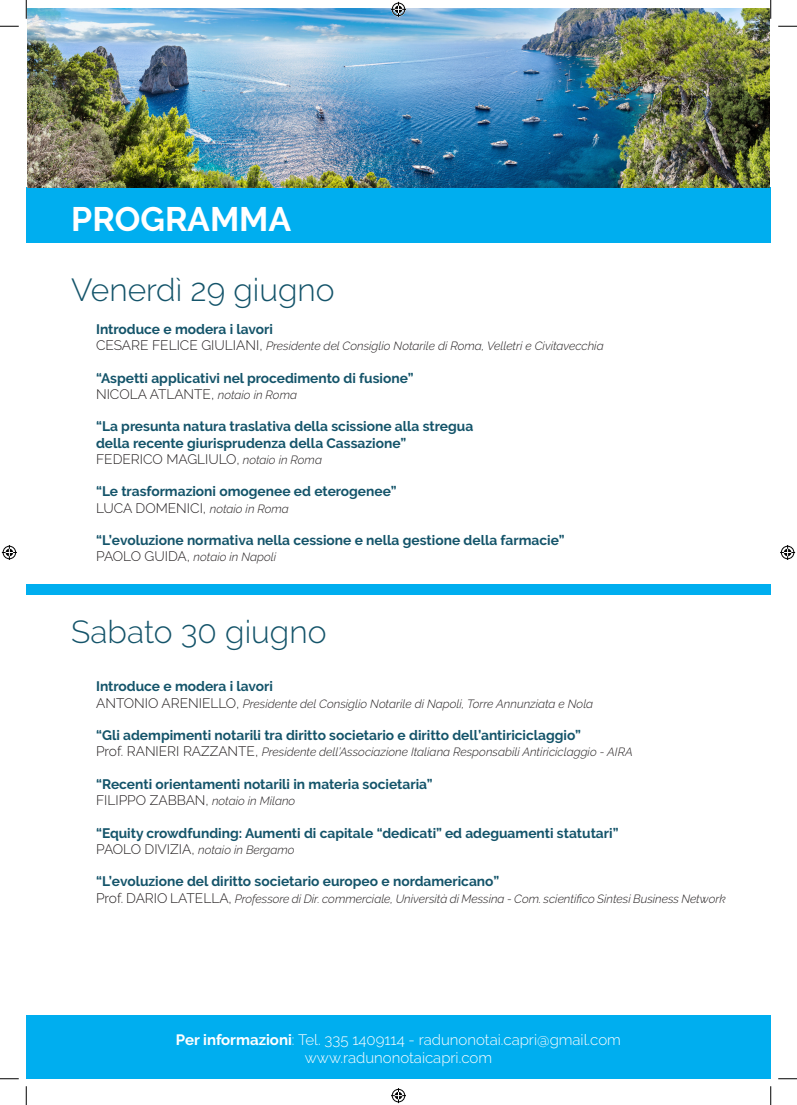
<style>
.page{position:relative;width:797px;height:1105px;background:#fff}
.page>*{position:absolute;margin:0;border:0;box-sizing:border-box;transform-origin:0 0}
.t1{font:700 33.88px "Raleway";color:#fff}
.t2{font:300 31.75px "Raleway";color:#14546a}
.t3{font:300 15px/18px "Raleway";color:#fff;text-align:center}
.t4{font:700 13.75px/16.2px "Raleway";color:#14546a}
.t5{font:italic 300 11.88px "Raleway";color:#231f20}
.s1{font-style:normal;font-size:13.75px}
.s2{font-weight:300;color:#231f20}
.s3{font-weight:300;font-style:italic;font-size:11.88px;color:#231f20}
.s4{font-weight:700}
</style>
<div class="page">
<div style="left:26px;top:187px;width:744px;height:56px;background:#00aeef"></div>
<div style="left:26px;top:584px;width:744px;height:11px;background:#00aeef"></div>
<img style="left:27px;top:9px;width:743px;height:178px">
<div style="left:26px;top:1015px;width:744px;height:64px;background:#00aeef"></div>
<svg style="left:0;top:25px;width:19px;height:2px"></svg>
<svg style="left:778px;top:25px;width:19px;height:2px"></svg>
<svg style="left:0;top:1078px;width:19px;height:1px"></svg>
<svg style="left:778px;top:1078px;width:19px;height:1px"></svg>
<svg style="left:25px;top:0;width:2px;height:19px"></svg>
<svg style="left:25px;top:1086px;width:2px;height:19px"></svg>
<svg style="left:770px;top:0;width:1px;height:19px"></svg>
<svg style="left:770px;top:1086px;width:1px;height:19px"></svg>
<svg style="left:391px;top:2px;width:15px;height:15px"></svg>
<svg style="left:391px;top:1088px;width:15px;height:15px"></svg>
<svg style="left:2px;top:545px;width:15px;height:15px"></svg>
<svg style="left:780px;top:545px;width:15px;height:15px"></svg>
<h1 class="t1" style="left:71px;top:199px;width:222px">PROGRAMMA</h1>
<h2 class="t2" style="left:71px;top:271px;width:265px">Venerdì 29 giugno</h2>
<p class="t4" style="left:96px;top:321px;width:178px">Introduce e modera i lavori</p>
<p class="t5" style="left:96px;top:339px;width:509px"><span class="s1">CESARE FELICE GIULIANI,</span> Presidente del Consiglio Notarile di Roma, Velletri e Civitavecchia</p>
<p class="t4" style="left:96px;top:369px;width:319px">“Aspetti applicativi nel procedimento di fusione”<br><span class="s2">NICOLA ATLANTE,</span> <span class="s3">notaio in Roma</span></p>
<p class="t4" style="left:96px;top:418px;width:378px">“La presunta natura traslativa della scissione alla stregua della recente giurisprudenza della Cassazione”<br><span class="s2">FEDERICO MAGLIULO,</span> <span class="s3">notaio in Roma</span></p>
<p class="t4" style="left:96px;top:483px;width:302px">“Le trasformazioni omogenee ed eterogenee”<br><span class="s2">LUCA DOMENICI,</span> <span class="s3">notaio in Roma</span></p>
<p class="t4" style="left:96px;top:532px;width:470px">“L’evoluzione normativa nella cessione e nella gestione della farmacie”</p>
<p class="t5" style="left:96px;top:550px;width:182px"><span class="s1">PAOLO GUIDA,</span> notaio in Napoli</p>
<h2 class="t2" style="left:71px;top:613px;width:257px">Sabato 30 giugno</h2>
<p class="t4" style="left:96px;top:678px;width:178px">Introduce e modera i lavori</p>
<p class="t5" style="left:96px;top:696px;width:498px"><span class="s1">ANTONIO ARENIELLO,</span> Presidente del Consiglio Notarile di Napoli, Torre Annunziata e Nola</p>
<p class="t4" style="left:96px;top:727px;width:486px">“Gli adempimenti notarili tra diritto societario e diritto dell’antiriciclaggio”</p>
<p class="t5" style="left:96px;top:745px;width:538px"><span class="s1">Prof. RANIERI RAZZANTE,</span> Presidente dell’Associazione Italiana Responsabili Antiriciclaggio - AIRA</p>
<p class="t4" style="left:96px;top:776px;width:338px">“Recenti orientamenti notarili in materia societaria”<br><span class="s2">FILIPPO ZABBAN,</span> <span class="s3">notaio in Milano</span></p>
<p class="t4" style="left:96px;top:824px;width:524px">“Equity crowdfunding: Aumenti di capitale “dedicati” ed adeguamenti statutari”</p>
<p class="t5" style="left:96px;top:843px;width:200px"><span class="s1">PAOLO DIVIZIA,</span> notaio in Bergamo</p>
<p class="t4" style="left:96px;top:873px;width:404px">“L’evoluzione del diritto societario europeo e nordamericano”</p>
<p class="t5" style="left:96px;top:891px;width:631px"><span class="s1">Prof. DARIO LATELLA,</span> Professore di Dir. commerciale, Università di Messina - Com. scientifico Sintesi Business Network</p>
<p class="t3" style="left:176px;top:1030px;width:446px"><span class="s4">Per informazioni</span>: Tel. 335 1409114 - radunonotai.capri@gmail.com www.radunonotaicapri.com</p>
</div>
